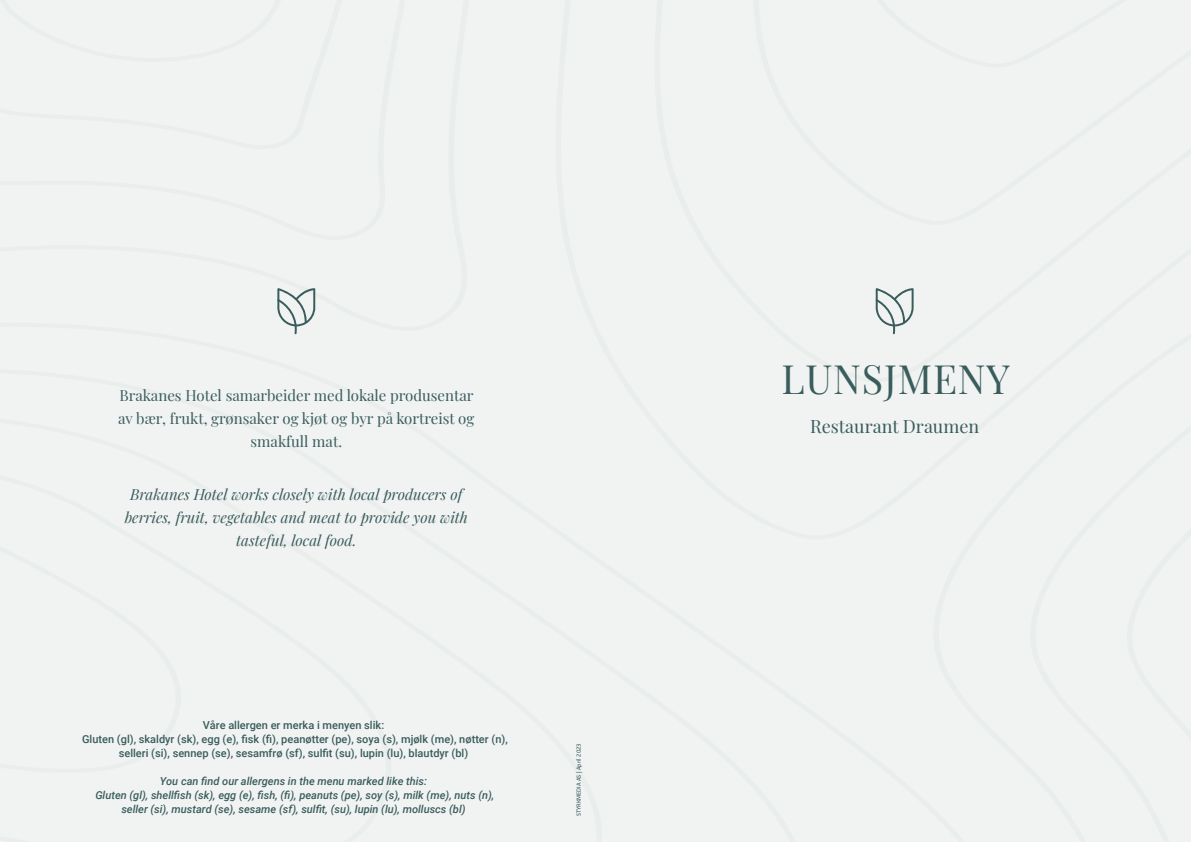
<style>
.page{position:relative;width:1191px;height:842px;background:#f0f3f2}
.page>*{position:absolute;margin:0;border:0;box-sizing:border-box;transform-origin:0 0}
.t1{font:39.5px "Playfair Display";letter-spacing:.02em;color:#3a5c5c}
.t2{font:18px "Playfair Display";color:#3a5c5c}
.t3{font:italic 15px/23px "Playfair Display";color:#3a5c5c;text-align:center}
.t4{font:15px/23px "Playfair Display";color:#3a5c5c;text-align:center}
.t5{font:italic 500 11px/14px "Roboto";color:#3a5c5c;text-align:center}
.t6{font:500 11px/14px "Roboto";color:#3a5c5c;text-align:center}
.t7{font:6px "Facit";color:#3a5c5c}
</style>
<div class="page">
<svg style="left:875px;top:288px;width:38px;height:46px"></svg>
<svg style="left:277px;top:288px;width:38px;height:46px"></svg>
<h3 class="t4" style="left:118px;top:382px;width:358px">Brakanes Hotel samarbeider med lokale produsentar av bær, frukt, grønsaker og kjøt og byr på kortreist og smakfull mat.</h3>
<h3 class="t3" style="left:125px;top:482px;width:345px">Brakanes Hotel works closely with local producers of berries, fruit, vegetables and meat to provide you with tasteful, local food.</h3>
<p class="t6" style="left:82px;top:717px;width:427px">Våre allergen er merka i menyen slik:<br>Gluten (gl), skaldyr (sk), egg (e), fisk (fi), peanøtter (pe), soya (s), mjølk (me), nøtter (n), selleri (si), sennep (se), sesamfrø (sf), sulfit (su), lupin (lu), blautdyr (bl)</p>
<p class="t5" style="left:95px;top:774px;width:400px">You can find our allergens in the menu marked like this:<br>Gluten (gl), shellfish (sk), egg (e), fish, (fi), peanuts (pe), soy (s), milk (me), nuts (n), seller (si), mustard (se), sesame (sf), sulfit, (su), lupin (lu), molluscs (bl)</p>
<p class="t7" style="left:575px;top:816px;width:74px;rotate:-90deg">STYRKMEDIA AS | April 2023</p>
<h1 class="t1" style="left:781px;top:348px;width:230px">LUNSJMENY</h1>
<h2 class="t2" style="left:810px;top:412px;width:171px">Restaurant Draumen</h2>
</div>
